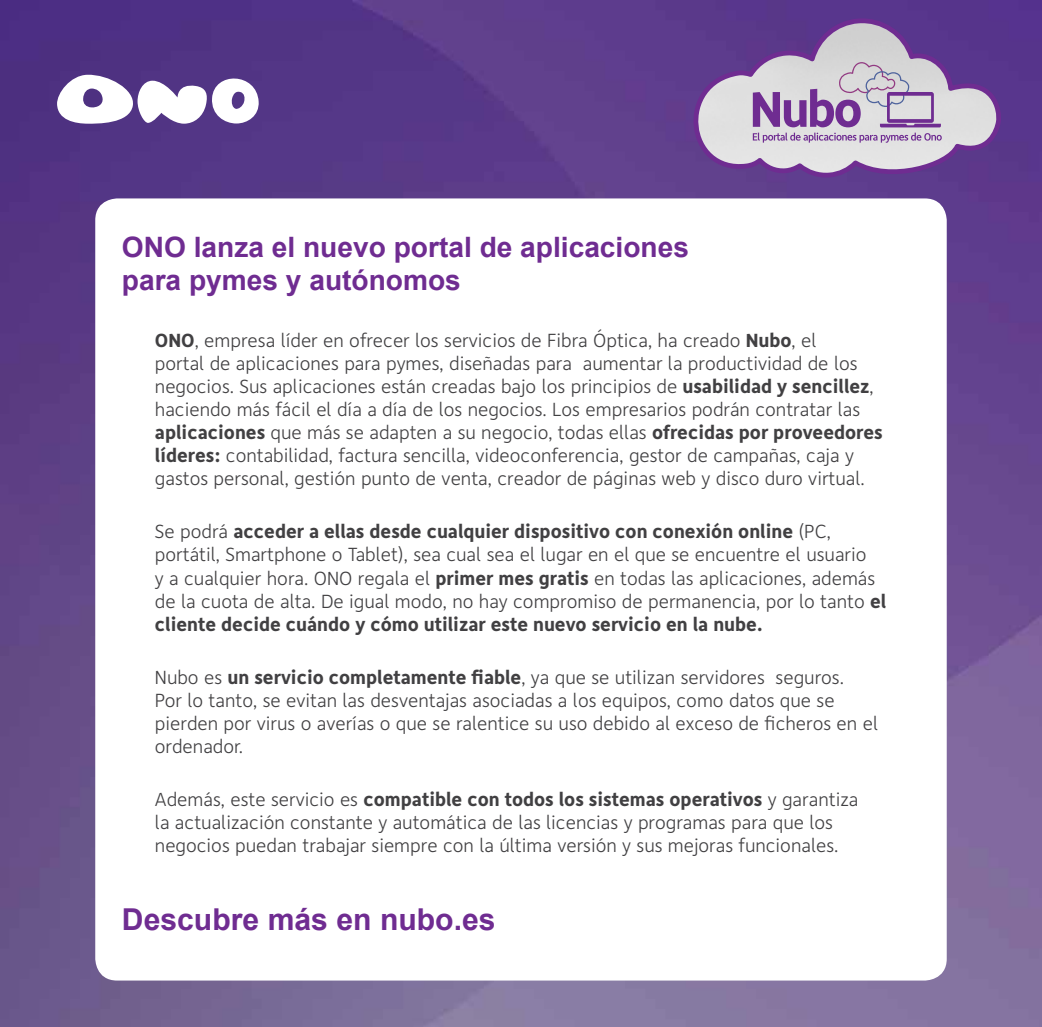
<style>
.page{position:relative;width:1042px;height:1027px;background:#fff}
.page>*{position:absolute;margin:0;border:0;box-sizing:border-box;transform-origin:0 0}
.t1{font:700 30.1px "Arial";color:#6f2c91}
.t2{font:700 28.18px/33.8px "Arial";color:#6f2c91}
.t3{font:300 19.25px/23.1px "Depot";color:#414042}
.s1{font-weight:700}
</style>
<div class="page">
<img style="left:0;top:0;width:1042px;height:1027px">
<div style="left:96px;top:199px;width:850px;height:781px;background:#fff;border-radius:21px"></div>
<svg style="left:57px;top:71px;width:202px;height:53px"></svg>
<svg style="left:670px;top:18px;width:336px;height:165px;background:#8e76ab"></svg>
<svg style="left:753px;top:133px;width:189px;height:10px;background:#bfacc9"></svg>
<svg style="left:753px;top:62px;width:188px;height:65px;background:#bfafc8"></svg>
<h2 class="t2" style="left:122px;top:231px;width:568px">ONO lanza el nuevo portal de aplicaciones para pymes y autónomos</h2>
<p class="t3" style="left:155px;top:328px;width:729px"><span class="s1">ONO</span>, empresa líder en ofrecer los servicios de Fibra Óptica, ha creado <span class="s1">Nubo</span>, el<br>portal de aplicaciones para pymes, diseñadas para aumentar la productividad de los negocios. Sus aplicaciones están creadas bajo los principios de <span class="s1">usabilidad y sencillez</span>, haciendo más fácil el día a día de los negocios. Los empresarios podrán contratar las <span class="s1">aplicaciones</span> que más se adapten a su negocio, todas ellas <span class="s1">ofrecidas por proveedores líderes:</span> contabilidad, factura sencilla, videoconferencia, gestor de campañas, caja y gastos personal, gestión punto de venta, creador de páginas web y disco duro virtual.</p>
<p class="t3" style="left:155px;top:520px;width:733px">Se podrá <span class="s1">acceder a ellas desde cualquier dispositivo con conexión online</span> (PC, portátil, Smartphone o Tablet), sea cual sea el lugar en el que se encuentre el usuario<br>y a cualquier hora. ONO regala el <span class="s1">primer mes gratis</span> en todas las aplicaciones, además de la cuota de alta. De igual modo, no hay compromiso de permanencia, por lo tanto <span class="s1">el cliente decide cuándo y cómo utilizar este nuevo servicio en la nube.</span></p>
<p class="t3" style="left:155px;top:665px;width:724px">Nubo es <span class="s1">un servicio completamente fiable</span>, ya que se utilizan servidores seguros.<br>Por lo tanto, se evitan las desventajas asociadas a los equipos, como datos que se pierden por virus o averías o que se ralentice su uso debido al exceso de ficheros en el ordenador.</p>
<p class="t3" style="left:155px;top:787px;width:705px">Además, este servicio es <span class="s1">compatible con todos los sistemas operativos</span> y garantiza la actualización constante y automática de las licencias y programas para que los negocios puedan trabajar siempre con la última versión y sus mejoras funcionales.</p>
<h1 class="t1" style="left:122px;top:899px;width:375px">Descubre más en nubo.es</h1>
</div>
